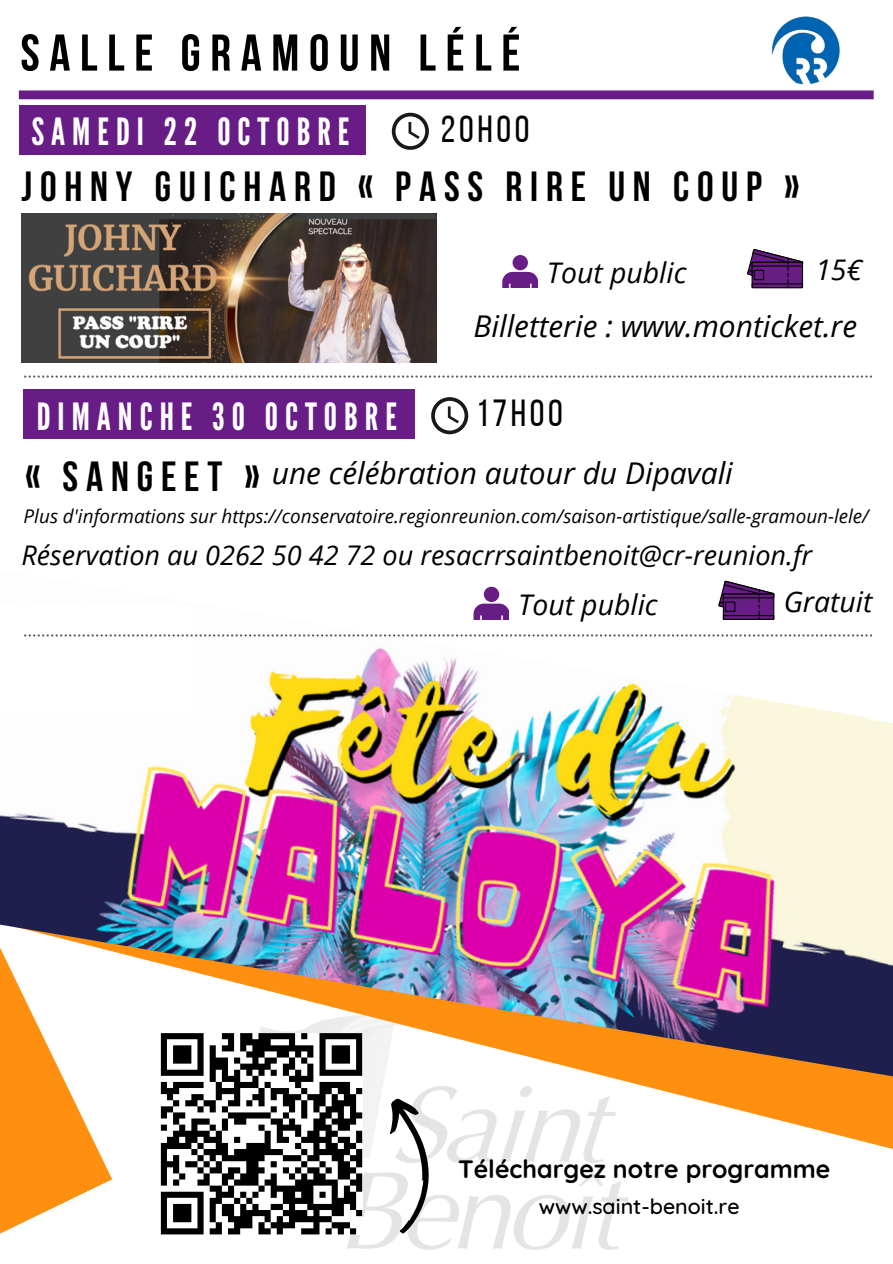
<style>
.page{position:relative;width:893px;height:1264px;background:#fff}
.page>*{position:absolute;margin:0;border:0;box-sizing:border-box;transform-origin:0 0}
.t1{font:700 51.6px "Bebas Neue";letter-spacing:.185em;color:#000}
.t2{font:700 42px "Bebas Neue";letter-spacing:.185em;color:#000}
.t3{font:37.65px "Bebas Neue";letter-spacing:.095em;color:#000}
.t4{font:37.5px "League Gothic";letter-spacing:.185em;color:#fff}
.t5{font:italic 30px "Open Sans";color:#000}
.t6{font:italic 28.35px "Open Sans";color:#000}
.t7{font:italic 27.15px "Open Sans";color:#000}
.t8{font:700 25.05px "Quicksand";color:#000}
.t9{font:500 21.45px "Quicksand";color:#000}
.t10{font:italic 18.9px "Open Sans";color:#000}
</style>
<div class="page">
<svg style="left:0;top:1150px;width:112px;height:84px;fill:#ff8f0e"></svg>
<img style="left:196px;top:1150px;width:433px;height:100px">
<svg style="left:0;top:1095px;width:892px;height:55px"></svg>
<img style="left:0;top:762px;width:892px;height:333px">
<div style="left:19px;top:90px;width:854px;height:9px;background:#681c86"></div>
<img style="left:760px;top:16px;width:91px;height:75px">
<div style="left:19px;top:105px;width:346px;height:50px;background:#681c86"></div>
<svg style="left:392px;top:113px;width:37px;height:37px"></svg>
<div style="left:512px;top:255px;width:16px;height:15px;background:#681c86;border-radius:50%"></div>
<svg style="left:502px;top:272px;width:35px;height:15px"></svg>
<svg style="left:747px;top:249px;width:56px;height:39px"></svg>
<img style="left:21px;top:214px;width:415px;height:148px">
<svg style="left:24px;top:375px;width:848px;height:2px"></svg>
<div style="left:23px;top:389px;width:391px;height:50px;background:#681c86"></div>
<svg style="left:431px;top:397px;width:37px;height:37px"></svg>
<svg style="left:161px;top:1033px;width:201px;height:201px"></svg>
<svg style="left:383px;top:1094px;width:54px;height:140px"></svg>
<svg style="left:24px;top:580px;width:868px;height:182px"></svg>
<h1 class="t1" style="left:20px;top:32px;width:501px">SALLE GRAMOUN LÉLÉ</h1>
<h3 class="t3" style="left:441px;top:113px;width:90px">20H00</h3>
<h2 class="t2" style="left:21px;top:170px;width:779px">JOHNY GUICHARD « PASS RIRE UN COUP »</h2>
<h3 class="t4" style="left:31px;top:110px;width:319px">SAMEDI 22 OCTOBRE</h3>
<h3 class="t6" style="left:547px;top:253px;width:141px">Tout public</h3>
<h3 class="t6" style="left:815px;top:249px;width:48px">15€</h3>
<h3 class="t5" style="left:473px;top:305px;width:385px">Billetterie : www.monticket.re</h3>
<h3 class="t3" style="left:476px;top:398px;width:88px">17H00</h3>
<h3 class="t4" style="left:37px;top:394px;width:362px">DIMANCHE 30 OCTOBRE</h3>
<h3 class="t5" style="left:272px;top:452px;width:462px">une célébration autour du Dipavali</h3>
<h2 class="t2" style="left:25px;top:459px;width:236px">« SANGEET »</h2>
<p class="t10" style="left:24px;top:502px;width:846px">Plus d'informations sur https://conservatoire.regionreunion.com/saison-artistique/salle-gramoun-lele/</p>
<h3 class="t7" style="left:21px;top:535px;width:792px">Réservation au 0262 50 42 72 ou resacrrsaintbenoit@cr-reunion.fr</h3>
<h3 class="t6" style="left:518px;top:584px;width:141px">Tout public</h3>
<h3 class="t6" style="left:783px;top:581px;width:90px">Gratuit</h3>
<h3 class="t8" style="left:458px;top:1153px;width:374px">Téléchargez notre programme</h3>
<p class="t9" style="left:538px;top:1192px;width:202px">www.saint-benoit.re</p>
</div>
